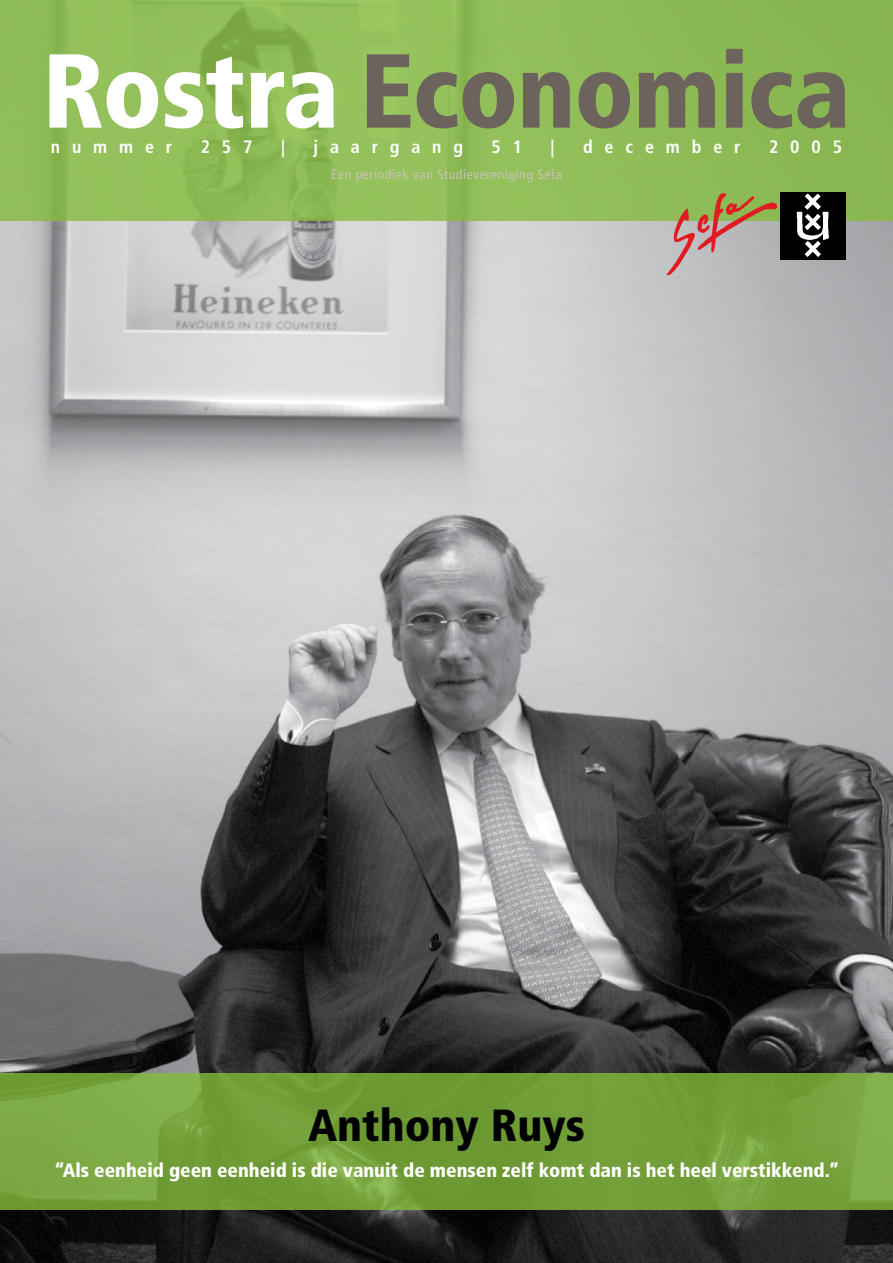
<style>
.page{position:relative;width:893px;height:1263px;background:#fff}
.page>*{position:absolute;margin:0;border:0;box-sizing:border-box;transform-origin:0 0}
.t1{font:900 condensed 105px "Frutiger";letter-spacing:-.01em;color:#6d635d}
.t2{font:900 condensed 45px "Frutiger";color:#000}
.t3{font:900 condensed 19.5px "Frutiger";color:#fff}
.t4{font:700 condensed 18px "Frutiger";letter-spacing:.66em;color:#fff}
.t5{font:condensed 13.5px "Frutiger";letter-spacing:.05em;color:#ccc1ba}
.s1{color:#fff}
</style>
<div class="page">
<img style="left:0;top:221px;width:893px;height:1042px">
<div style="left:0;top:0;width:893px;height:221px;background:#90bd57"></div>
<img style="left:666px;top:193px;width:111px;height:82px">
<img style="left:781px;top:192px;width:65px;height:67px">
<svg style="left:0;top:1074px;width:893px;height:136px;background:#73a03a"></svg>
<h1 class="t1" style="left:43px;top:28px;width:809px"><span class="s1">Rostra</span> Economica</h1>
<p class="t4" style="left:51px;top:136px;width:123px">nummer</p>
<p class="t4" style="left:201px;top:136px;width:53px">257</p>
<p class="t4" style="left:281px;top:136px;width:5px">|</p>
<p class="t4" style="left:313px;top:136px;width:151px">jaargang</p>
<p class="t4" style="left:492px;top:136px;width:32px">5 1</p>
<p class="t4" style="left:551px;top:136px;width:5px">|</p>
<p class="t4" style="left:583px;top:136px;width:159px">december</p>
<p class="t4" style="left:769px;top:136px;width:75px">2005</p>
<p class="t5" style="left:331px;top:166px;width:232px">Een periodiek van Studievereniging Sefa</p>
<h2 class="t2" style="left:308px;top:1098px;width:278px">Anthony Ruys</h2>
<p class="t3" style="left:54px;top:1158px;width:786px">“Als eenheid geen eenheid is die vanuit de mensen zelf komt dan is het heel verstikkend.”</p>
</div>
